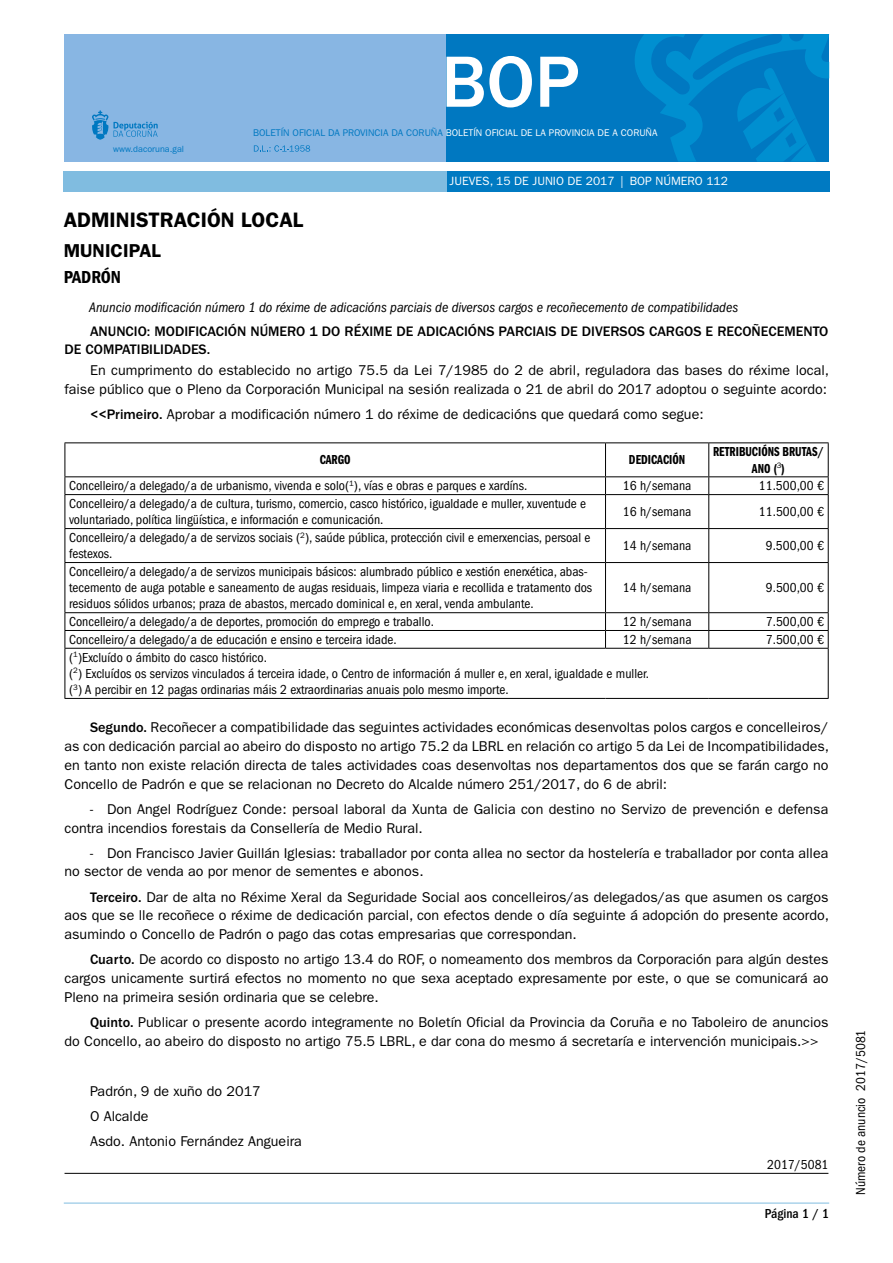
<style>
.page{position:relative;width:893px;height:1263px;background:#fff}
.page>*{position:absolute;margin:0;border:0;box-sizing:border-box;transform-origin:0 0}
.t1{font:500 75px "ITC Franklin Gothic Std";color:#fff}
.t2{font:600 21px "ITC Franklin Gothic Std";color:#000}
.t3{font:600 18.75px "ITC Franklin Gothic Std";color:#000}
.t4{font:18px "ITC Franklin Gothic Std Dm Cd";color:#000}
.t5{font:14.25px/18.8px "ITC Franklin Gothic Std";color:#000}
.t6{font:500 14.25px/18.8px "ITC Franklin Gothic Std";color:#000}
.t7{font:italic condensed 14.25px "ITC Franklin Gothic Std";color:#000}
.t8{font:condensed 13.5px/16.2px "ITC Franklin Gothic Std";color:#000}
.t9{font:13.5px/16.2px "ITC Franklin Gothic Std Dm Cp";color:#000;text-align:center}
.t10{font:500 condensed 13.5px "ITC Franklin Gothic Std";color:#000}
.t11{font:12px "ITC Franklin Gothic Std";color:#fff}
.t12{font:9.75px "ITC Franklin Gothic Std";color:#fff}
.t13{font:9px "ITC Franklin Gothic Std";color:#0078c1}
.s1{color:#0078c1}
.s2{font-weight:500}
</style>
<div class="page">
<div style="left:64px;top:34px;width:382px;height:128px;background:#88b6e3"></div>
<div style="left:446px;top:34px;width:383px;height:128px;background:#0078c1"></div>
<svg style="left:254px;top:145px;width:56px;height:7px"></svg>
<svg style="left:92px;top:110px;width:66px;height:30px"></svg>
<svg style="left:635px;top:34px;width:194px;height:128px"></svg>
<div style="left:446px;top:171px;width:383px;height:20px;background:#007ac2"></div>
<div style="left:64px;top:171px;width:383px;height:20px;background:#80bce0"></div>
<hr style="left:64px;top:1203px;width:765px;height:1px;background:#80bce0">
<hr style="left:65px;top:1173px;width:763px;height:1px;background:#000">
<hr style="left:65px;top:442px;width:540px;height:1px;background:#000">
<hr style="left:605px;top:442px;width:104px;height:1px;background:#000">
<hr style="left:605px;top:443px;width:1px;height:33px;background:#000">
<hr style="left:709px;top:442px;width:120px;height:1px;background:#000">
<hr style="left:708px;top:443px;width:1px;height:33px;background:#000">
<hr style="left:65px;top:476px;width:540px;height:1px;background:#000">
<hr style="left:605px;top:476px;width:104px;height:1px;background:#000">
<svg style="left:605px;top:477px;width:1px;height:17px"></svg>
<hr style="left:709px;top:476px;width:120px;height:1px;background:#000">
<svg style="left:708px;top:477px;width:1px;height:17px"></svg>
<hr style="left:65px;top:494px;width:540px;height:1px;background:#000">
<hr style="left:605px;top:494px;width:104px;height:1px;background:#000">
<hr style="left:605px;top:495px;width:1px;height:33px;background:#000">
<hr style="left:709px;top:494px;width:120px;height:1px;background:#000">
<hr style="left:708px;top:495px;width:1px;height:33px;background:#000">
<hr style="left:65px;top:528px;width:540px;height:1px;background:#000">
<hr style="left:605px;top:528px;width:104px;height:1px;background:#000">
<hr style="left:605px;top:529px;width:1px;height:33px;background:#000">
<hr style="left:709px;top:528px;width:120px;height:1px;background:#000">
<hr style="left:708px;top:529px;width:1px;height:33px;background:#000">
<hr style="left:65px;top:562px;width:540px;height:1px;background:#000">
<hr style="left:605px;top:562px;width:104px;height:1px;background:#000">
<hr style="left:605px;top:563px;width:1px;height:49px;background:#000">
<hr style="left:709px;top:562px;width:120px;height:1px;background:#000">
<hr style="left:708px;top:563px;width:1px;height:49px;background:#000">
<hr style="left:65px;top:612px;width:540px;height:1px;background:#000">
<hr style="left:605px;top:612px;width:104px;height:1px;background:#000">
<hr style="left:709px;top:612px;width:120px;height:1px;background:#000">
<hr style="left:65px;top:630px;width:540px;height:1px;background:#000">
<hr style="left:605px;top:630px;width:104px;height:1px;background:#000">
<svg style="left:605px;top:613px;width:1px;height:35px"></svg>
<hr style="left:709px;top:630px;width:120px;height:1px;background:#000">
<svg style="left:708px;top:613px;width:1px;height:35px"></svg>
<hr style="left:65px;top:648px;width:540px;height:1px;background:#000">
<hr style="left:605px;top:648px;width:104px;height:1px;background:#000">
<hr style="left:709px;top:648px;width:120px;height:1px;background:#000">
<hr style="left:65px;top:698px;width:540px;height:1px;background:#000">
<hr style="left:605px;top:698px;width:104px;height:1px;background:#000">
<hr style="left:709px;top:698px;width:120px;height:1px;background:#000">
<p class="t13" style="left:113px;top:143px;width:72px">www.dacoruna.gal</p>
<h1 class="t1" style="left:441px;top:40px;width:140px">BOP</h1>
<p class="t12" style="left:253px;top:127px;width:406px"><span class="s1">BOLETÍN OFICIAL DA PROVINCIA DA CORUÑA</span> BOLETÍN OFICIAL DE LA PROVINCIA DE A CORUÑA</p>
<p class="t11" style="left:450px;top:174px;width:280px">JUEVES, 15 DE JUNIO DE 2017 | BOP NÚMERO 112</p>
<h2 class="t2" style="left:64px;top:207px;width:229px">ADMINISTRACIÓN LOCAL</h2>
<h3 class="t3" style="left:64px;top:239px;width:88px">MUNICIPAL</h3>
<p class="t4" style="left:64px;top:267px;width:59px">PADRÓN</p>
<p class="t7" style="left:89px;top:300px;width:650px">Anuncio modificación número 1 do réxime de adicacións parciais de diversos cargos e recoñecemento de compatibilidades</p>
<p class="t6" style="left:65px;top:322px;width:765px;text-indent:26px">ANUNCIO: MODIFICACIÓN NÚMERO 1 DO RÉXIME DE ADICACIÓNS PARCIAIS DE DIVERSOS CARGOS E RECOÑECEMENTO<br>DE COMPATIBILIDADES.</p>
<p class="t5" style="left:65px;top:361px;width:766px;text-align:right">En cumprimento do establecido no artigo 75.5 da Lei 7/1985 do 2 de abril, reguladora das bases do réxime local, faise público que o Pleno da Corporación Municipal na sesión realizada o 21 de abril do 2017 adoptou o seguinte acordo:</p>
<p class="t5" style="left:90px;top:405px;width:615px"><span class="s2">&lt;&lt;Primeiro.</span> Aprobar a modificación número 1 do réxime de dedicacións que quedará como segue:</p>
<p class="t9" style="left:320px;top:452px;width:33px">CARGO</p>
<p class="t9" style="left:629px;top:452px;width:58px">DEDICACIÓN</p>
<p class="t9" style="left:713px;top:444px;width:112px">RETRIBUCIÓNS BRUTAS/<br>ANO (<sup>3</sup>)</p>
<p class="t8" style="left:69px;top:478px;width:460px">Concelleiro/a delegado/a de urbanismo, vivenda e solo(<sup>1</sup>), vías e obras e parques e xardíns.</p>
<p class="t8" style="left:623px;top:478px;width:70px">16 h/semana</p>
<p class="t8" style="left:759px;top:478px;width:67px">11.500,00 €</p>
<p class="t8" style="left:69px;top:496px;width:519px">Concelleiro/a delegado/a de cultura, turismo, comercio, casco histórico, igualdade e muller, xuventude e voluntariado, política lingüística, e información e comunicación.</p>
<p class="t8" style="left:623px;top:504px;width:70px">16 h/semana</p>
<p class="t8" style="left:759px;top:504px;width:67px">11.500,00 €</p>
<p class="t8" style="left:69px;top:530px;width:523px">Concelleiro/a delegado/a de servizos sociais (<sup>2</sup>), saúde pública, protección civil e emerxencias, persoal e festexos.</p>
<p class="t8" style="left:623px;top:538px;width:70px">14 h/semana</p>
<p class="t8" style="left:766px;top:538px;width:60px">9.500,00 €</p>
<p class="t8" style="left:69px;top:564px;width:525px">Concelleiro/a delegado/a de servizos municipais básicos: alumbrado público e xestión enerxética, abas&shy;tecemento de auga potable e saneamento de augas residuais, limpeza viaria e recollida e tratamento dos residuos sólidos urbanos; praza de abastos, mercado dominical e, en xeral, venda ambulante.</p>
<p class="t8" style="left:623px;top:580px;width:70px">14 h/semana</p>
<p class="t8" style="left:766px;top:580px;width:60px">9.500,00 €</p>
<p class="t8" style="left:69px;top:614px;width:366px">Concelleiro/a delegado/a de deportes, promoción do emprego e traballo.</p>
<p class="t8" style="left:623px;top:614px;width:70px">12 h/semana</p>
<p class="t8" style="left:766px;top:614px;width:60px">7.500,00 €</p>
<p class="t8" style="left:69px;top:631px;width:329px">Concelleiro/a delegado/a de educación e ensino e terceira idade.</p>
<p class="t8" style="left:623px;top:631px;width:70px">12 h/semana</p>
<p class="t8" style="left:766px;top:631px;width:60px">7.500,00 €</p>
<p class="t8" style="left:69px;top:649px;width:582px">(<sup>1</sup>)Excluído o ámbito do casco histórico.<br>(<sup>2</sup>) Excluídos os servizos vinculados á terceira idade, o Centro de información á muller e, en xeral, igualdade e muller. (<sup>3</sup>) A percibir en 12 pagas ordinarias máis 2 extraordinarias anuais polo mesmo importe.</p>
<p class="t5" style="left:65px;top:718px;width:766px;text-align:justify;text-indent:26px"><span class="s2">Segundo.</span> Recoñecer a compatibilidade das seguintes actividades económicas desenvoltas polos cargos e concelleiros/ as con dedicación parcial ao abeiro do disposto no artigo 75.2 da LBRL en relación co artigo 5 da Lei de Incompatibilidades, en tanto non existe relación directa de tales actividades coas desenvoltas nos departamentos dos que se farán cargo no Concello de Padrón e que se relacionan no Decreto do Alcalde número 251/2017, do 6 de abril:</p>
<p class="t5" style="left:65px;top:800px;width:765px;text-indent:26px">- Don Angel Rodríguez Conde: persoal laboral da Xunta de Galicia con destino no Servizo de prevención e defensa contra incendios forestais da Consellería de Medio Rural.</p>
<p class="t5" style="left:65px;top:843px;width:765px;text-indent:26px">- Don Francisco Javier Guillán Iglesias: traballador por conta allea no sector da hostelería e traballador por conta allea no sector de venda ao por menor de sementes e abonos.</p>
<p class="t5" style="left:65px;top:887px;width:766px;text-align:justify;text-indent:26px"><span class="s2">Terceiro.</span> Dar de alta no Réxime Xeral da Seguridade Social aos concelleiros/as delegados/as que asumen os cargos aos que se lle recoñece o réxime de dedicación parcial, con efectos dende o día seguinte á adopción do presente acordo, asumindo o Concello de Padrón o pago das cotas empresarias que correspondan.</p>
<p class="t5" style="left:65px;top:950px;width:765px;text-align:justify;text-indent:26px"><span class="s2">Cuarto.</span> De acordo co disposto no artigo 13.4 do ROF, o nomeamento dos membros da Corporación para algún destes cargos unicamente surtirá efectos no momento no que sexa aceptado expresamente por este, o que se comunicará ao Pleno na primeira sesión ordinaria que se celebre.</p>
<p class="t5" style="left:65px;top:1013px;width:765px;text-indent:26px"><span class="s2">Quinto.</span> Publicar o presente acordo integramente no Boletín Oficial da Provincia da Coruña e no Taboleiro de anuncios do Concello, ao abeiro do disposto no artigo 75.5 LBRL, e dar cona do mesmo á secretaría e intervención municipais.&gt;&gt;</p>
<p class="t5" style="left:90px;top:1078px;width:213px;line-height:25px">Padrón, 9 de xuño do 2017<br>O Alcalde<br>Asdo. Antonio Fernández Angueira</p>
<p class="t8" style="left:767px;top:1156px;width:63px">2017/5081</p>
<p class="t10" style="left:765px;top:1206px;width:66px">Página 1 / 1</p>
<p class="t8" style="left:853px;top:1195px;width:167px;rotate:-90deg">Número de anuncio 2017/5081</p>
</div>
